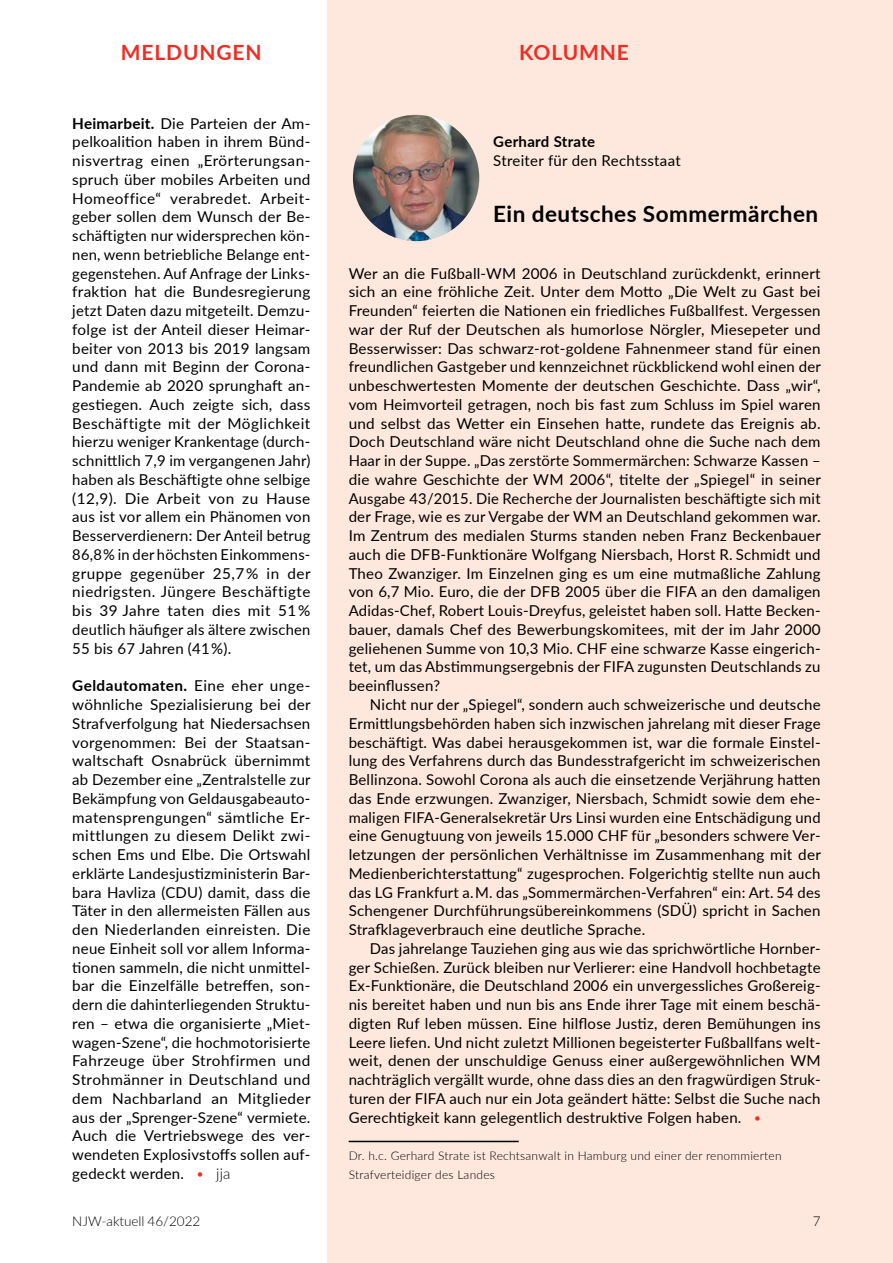
<style>
.page{position:relative;width:893px;height:1263px;background:#fff}
.page>*{position:absolute;margin:0;border:0;box-sizing:border-box;transform-origin:0 0}
.t1{font:700 22.5px "Lato";letter-spacing:.02em;color:#000}
.t2{font:700 21px "Lato";letter-spacing:.04em;color:#ee2e24}
.t3{font:15px/18.8px "Lato";letter-spacing:.015em;color:#000;text-align:justify}
.t4{font:700 15px "Lato";letter-spacing:.015em;color:#000}
.t5{font:300 13.5px "Lato";color:#000}
.t6{font:300 12px/18.8px "Lato";letter-spacing:.02em;color:#000}
.s1{font-weight:700}
.s2{font-weight:300;color:#ee2e24}
.s3{font-weight:300}
</style>
<div class="page">
<div style="left:327px;top:0;width:566px;height:1263px;background:#fee8dd"></div>
<svg style="left:349px;top:1141px;width:170px;height:1px"></svg>
<img style="left:353px;top:115px;width:126px;height:126px;border-radius:63px">
<h2 class="t2" style="left:121px;top:36px;width:142px">MELDUNGEN</h2>
<h2 class="t2" style="left:519px;top:36px;width:111px">KOLUMNE</h2>
<p class="t3" style="left:72px;top:113px;width:240px;text-align:left"><span class="s1">Heimarbeit.</span> Die Parteien der Am&shy;pelkoalition haben in ihrem Bünd&shy;nisvertrag einen „Erörterungsan&shy;spruch über mobiles Arbeiten und Homeoffice“ verabredet. Arbeit&shy;geber sollen dem Wunsch der Be&shy;schäftigten nur widersprechen kön&shy;nen, wenn betriebliche Belange ent&shy;gegenstehen. Auf Anfrage der Links&shy;fraktion hat die Bundesregierung jetzt Daten dazu mitgeteilt. Demzu&shy;folge ist der Anteil dieser Heimar&shy;beiter von 2013 bis 2019 langsam und dann mit Beginn der Corona-Pandemie ab 2020 sprunghaft an&shy;gestiegen. Auch zeigte sich, dass Beschäftigte mit der Möglichkeit hierzu weniger Krankentage (durch&shy;schnittlich 7,9 im vergangenen Jahr) haben als Beschäftigte ohne selbige (12,9). Die Arbeit von zu Hause aus ist vor allem ein Phänomen von Besserverdienern: Der Anteil betrug 86,8 % in der höchsten Einkommens&shy;gruppe gegenüber 25,7 % in der niedrigsten. Jüngere Beschäftigte bis 39 Jahre taten dies mit 51 % deutlich häufiger als ältere zwischen 55 bis 67 Jahren (41 %).</p>
<p class="t3" style="left:72px;top:676px;width:240px"><span class="s1">Geldautomaten.</span> Eine eher unge&shy;wöhnliche Spezialisierung bei der Strafverfolgung hat Niedersachsen vorgenommen: Bei der Staatsan&shy;waltschaft Osnabrück übernimmt ab Dezember eine „Zentralstelle zur Bekämpfung von Geldausgabeauto&shy;matensprengungen“ sämtliche Er&shy;mittlungen zu diesem Delikt zwi&shy;schen Ems und Elbe. Die Ortswahl erklärte Landesjustizministerin Bar&shy;bara Havliza (CDU) damit, dass die Täter in den allermeisten Fällen aus den Niederlanden einreisten. Die neue Einheit soll vor allem Informa&shy;tionen sammeln, die nicht unmittel&shy;bar die Einzelfälle betreffen, son&shy;dern die dahinterliegenden Struktu&shy;ren – etwa die organisierte „Miet&shy;wagen-Szene“, die hochmotorisierte Fahrzeuge über Strohfirmen und Strohmänner in Deutschland und dem Nachbarland an Mitglieder aus der „Sprenger-Szene“ vermiete.<br>Auch die Vertriebswege des ver&shy;wendeten Explosivstoffs sollen auf&shy;gedeckt werden. <span class="s2">•</span> <span class="s3">jja</span></p>
<p class="t4" style="left:493px;top:131px;width:103px">Gerhard Strate</p>
<p class="t3" style="left:493px;top:151px;width:189px">Streiter für den Rechtsstaat</p>
<h1 class="t1" style="left:493px;top:198px;width:326px">Ein deutsches Sommermärchen</h1>
<p class="t3" style="left:349px;top:263px;width:474px">Wer an die Fußball-WM 2006 in Deutschland zurückdenkt, erinnert sich an eine fröhliche Zeit. Unter dem Motto „Die Welt zu Gast bei Freunden“ feierten die Nationen ein friedliches Fußballfest. Vergessen war der Ruf der Deutschen als humorlose Nörgler, Miesepeter und Besserwisser: Das schwarz-rot-goldene Fahnenmeer stand für einen freundlichen Gastgeber und kennzeichnet rückblickend wohl einen der unbeschwertesten Momente der deutschen Geschichte. Dass „wir“, vom Heimvorteil getragen, noch bis fast zum Schluss im Spiel waren und selbst das Wetter ein Einsehen hatte, rundete das Ereignis ab.<br>Doch Deutschland wäre nicht Deutschland ohne die Suche nach dem Haar in der Suppe. „Das zerstörte Sommermärchen: Schwarze Kassen – die wahre Geschichte der WM 2006“, titelte der „Spiegel“ in seiner Ausgabe 43/2015. Die Recherche der Journalisten beschäftigte sich mit der Frage, wie es zur Vergabe der WM an Deutschland gekommen war.<br>Im Zentrum des medialen Sturms standen neben Franz Beckenbauer auch die DFB-Funktionäre Wolfgang Niersbach, Horst R. Schmidt und Theo Zwanziger. Im Einzelnen ging es um eine mutmaßliche Zahlung von 6,7 Mio. Euro, die der DFB 2005 über die FIFA an den damaligen Adidas-Chef, Robert Louis-Dreyfus, geleistet haben soll. Hatte Becken&shy;bauer, damals Chef des Bewerbungskomitees, mit der im Jahr 2000 geliehenen Summe von 10,3 Mio. CHF eine schwarze Kasse eingerich&shy;tet, um das Abstimmungsergebnis der FIFA zugunsten Deutschlands zu beeinflussen?</p>
<p class="t3" style="left:349px;top:694px;width:474px;text-indent:21px">Nicht nur der „Spiegel“, sondern auch schweizerische und deutsche Ermittlungsbehörden haben sich inzwischen jahrelang mit dieser Frage beschäftigt. Was dabei herausgekommen ist, war die formale Einstel&shy;lung des Verfahrens durch das Bundesstrafgericht im schweizerischen Bellinzona. Sowohl Corona als auch die einsetzende Verjährung hatten das Ende erzwungen. Zwanziger, Niersbach, Schmidt sowie dem ehe&shy;maligen FIFA-Generalsekretär Urs Linsi wurden eine Entschädigung und eine Genugtuung von jeweils 15.000 CHF für „besonders schwere Ver&shy;letzungen der persönlichen Verhältnisse im Zusammenhang mit der Medienberichterstattung“ zugesprochen. Folgerichtig stellte nun auch das LG Frankfurt a. M. das „Sommermärchen-Verfahren“ ein: Art. 54 des Schengener Durchführungsübereinkommens (SDÜ) spricht in Sachen Strafklageverbrauch eine deutliche Sprache.</p>
<p class="t3" style="left:349px;top:938px;width:473px;text-indent:21px">Das jahrelange Tauziehen ging aus wie das sprichwörtliche Hornber&shy;ger Schießen. Zurück bleiben nur Verlierer: eine Handvoll hochbetagte Ex-Funktionäre, die Deutschland 2006 ein unvergessliches Großereig&shy;nis bereitet haben und nun bis ans Ende ihrer Tage mit einem beschä&shy;digten Ruf leben müssen. Eine hilflose Justiz, deren Bemühungen ins Leere liefen. Und nicht zuletzt Millionen begeisterter Fußballfans welt&shy;weit, denen der unschuldige Genuss einer außergewöhnlichen WM nachträglich vergällt wurde, ohne dass dies an den fragwürdigen Struk&shy;turen der FIFA auch nur ein Jota geändert hätte: Selbst die Suche nach Gerechtigkeit kann gelegentlich destruktive Folgen haben. <span class="s2">•</span></p>
<p class="t6" style="left:349px;top:1146px;width:434px">Dr. h.c. Gerhard Strate ist Rechtsanwalt in Hamburg und einer der renommierten<br>Strafverteidiger des Landes</p>
<p class="t5" style="left:72px;top:1211px;width:130px">NJW-aktuell 46/2022</p>
<p class="t5" style="left:813px;top:1211px;width:9px">7</p>
</div>
